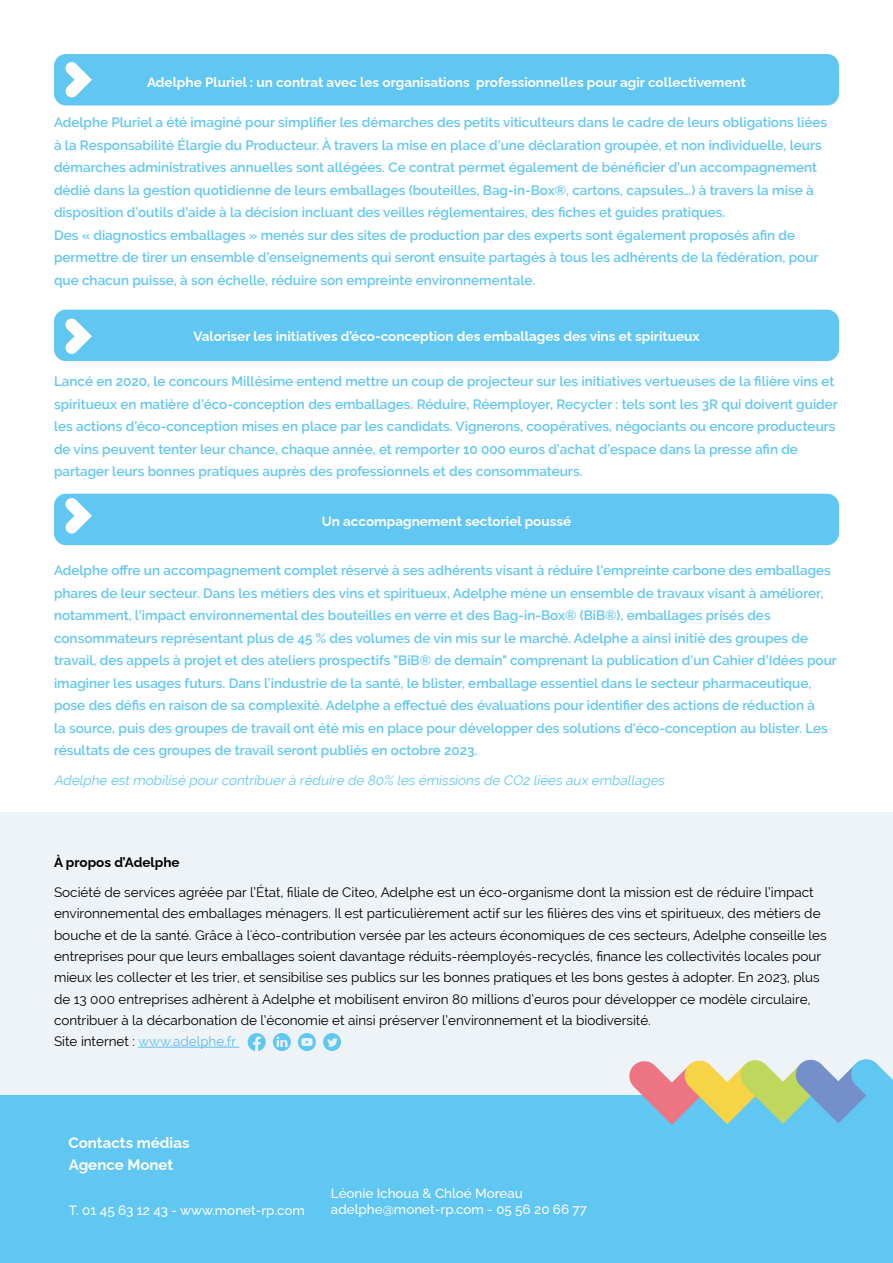
<style>
.page{position:relative;width:893px;height:1263px;background:#fff}
.page>*{position:absolute;margin:0;border:0;box-sizing:border-box;transform-origin:0 0}
.t1{font:700 15px "Raleway";color:#fff}
.t2{font:600 13.5px/22.5px "Raleway";color:#60c6f2}
.t3{font:13.5px/21.3px "Raleway";color:#000}
.t4{font:700 13.5px "Raleway";color:#fff}
.t5{font:italic 13.5px "Raleway";color:#60c6f2}
.t6{font:700 13.5px "Raleway";color:#000}
.t7{font:500 13.35px "Raleway";color:#fff}
.s1{color:#5fbfed}
</style>
<div class="page">
<div style="left:0;top:812px;width:893px;height:283px;background:#eef3f7"></div>
<div style="left:54px;top:54px;width:785px;height:51px;background:#60c6f2;border-radius:12px"></div>
<div style="left:54px;top:494px;width:785px;height:51px;background:#60c6f2;border-radius:12px"></div>
<div style="left:0;top:1095px;width:893px;height:168px;background:#60c6f2"></div>
<hr style="left:138px;top:1047px;width:101px;height:1px;background:#5fbfed">
<svg style="left:629px;top:1059px;width:264px;height:66px"></svg>
<svg style="left:248px;top:1033px;width:18px;height:18px"></svg>
<svg style="left:273px;top:1033px;width:18px;height:18px"></svg>
<svg style="left:323px;top:1033px;width:18px;height:18px"></svg>
<svg style="left:298px;top:1033px;width:18px;height:18px"></svg>
<svg style="left:65px;top:62px;width:27px;height:35px"></svg>
<div style="left:54px;top:310px;width:785px;height:51px;background:#60c6f2;border-radius:12px"></div>
<svg style="left:65px;top:318px;width:27px;height:36px"></svg>
<svg style="left:65px;top:498px;width:27px;height:35px"></svg>
<p class="t4" style="left:147px;top:71px;width:600px">Adelphe Pluriel : un contrat avec les organisations professionnelles pour agir collectivement</p>
<p class="t2" style="left:54px;top:111px;width:775px">Adelphe Pluriel a été imaginé pour simplifier les démarches des petits viticulteurs dans le cadre de leurs obligations liées à la Responsabilité Élargie du Producteur. À travers la mise en place d’une déclaration groupée, et non individuelle, leurs démarches administratives annuelles sont allégées. Ce contrat permet également de bénéficier d’un accompagnement dédié dans la gestion quotidienne de leurs emballages (bouteilles, Bag-in-Box®, cartons, capsules…) à travers la mise à disposition d’outils d’aide à la décision incluant des veilles réglementaires, des fiches et guides pratiques.<br>Des « diagnostics emballages » menés sur des sites de production par des experts sont également proposés afin de permettre de tirer un ensemble d’enseignements qui seront ensuite partagés à tous les adhérents de la fédération, pour que chacun puisse, à son échelle, réduire son empreinte environnementale.</p>
<p class="t4" style="left:193px;top:326px;width:508px">Valoriser les initiatives d’éco-conception des emballages des vins et spiritueux</p>
<p class="t2" style="left:54px;top:370px;width:785px">Lancé en 2020, le concours Millésime entend mettre un coup de projecteur sur les initiatives vertueuses de la filière vins et spiritueux en matière d’éco-conception des emballages. Réduire, Réemployer, Recycler : tels sont les 3R qui doivent guider les actions d’éco-conception mises en place par les candidats. Vignerons, coopératives, négociants ou encore producteurs de vins peuvent tenter leur chance, chaque année, et remporter 10 000 euros d’achat d’espace dans la presse afin de partager leurs bonnes pratiques auprès des professionnels et des consommateurs.</p>
<p class="t4" style="left:322px;top:510px;width:251px">Un accompagnement sectoriel poussé</p>
<p class="t2" style="left:54px;top:559px;width:784px">Adelphe offre un accompagnement complet réservé à ses adhérents visant à réduire l'empreinte carbone des emballages phares de leur secteur. Dans les métiers des vins et spiritueux, Adelphe mène un ensemble de travaux visant à améliorer, notamment, l'impact environnemental des bouteilles en verre et des Bag-in-Box® (BiB®), emballages prisés des consommateurs représentant plus de 45 % des volumes de vin mis sur le marché. Adelphe a ainsi initié des groupes de travail, des appels à projet et des ateliers prospectifs "BiB® de demain" comprenant la publication d'un Cahier d’Idées pour imaginer les usages futurs. Dans l’industrie de la santé, le blister, emballage essentiel dans le secteur pharmaceutique, pose des défis en raison de sa complexité. Adelphe a effectué des évaluations pour identifier des actions de réduction à<br>la source, puis des groupes de travail ont été mis en place pour développer des solutions d'éco-conception au blister. Les résultats de ces groupes de travail seront publiés en octobre 2023.</p>
<p class="t5" style="left:54px;top:773px;width:615px">Adelphe estmobilisé pourcontribuerà réduire de 80% les émissions de CO2 liées aux emballages</p>
<p class="t6" style="left:54px;top:851px;width:127px">À propos d’Adelphe</p>
<p class="t3" style="left:54px;top:881px;width:774px">Société de services agréée par l’État, filiale de Citeo, Adelphe est un éco-organisme dont la mission est de réduire l’impact environnemental des emballages ménagers. Il est particulièrement actif sur les filières des vins et spiritueux, des métiers de bouche et de la santé. Grâce à l'éco-contribution versée par les acteurs économiques de ces secteurs, Adelphe conseille les entreprises pour que leurs emballages soient davantage réduits-réemployés-recyclés, finance les collectivités locales pour mieux les collecter et les trier, et sensibilise ses publics sur les bonnes pratiques et les bons gestes à adopter. En 2023, plus de 13 000 entreprises adhèrent à Adelphe et mobilisent environ 80 millions d’euros pour développer ce modèle circulaire, contribuer à la décarbonation de l’économie et ainsi préserver l’environnement et la biodiversité.<br>Site internet : <span class="s1">www.adelphe.fr</span></p>
<p class="t1" style="left:68px;top:1131px;width:122px">Contacts médias</p>
<p class="t1" style="left:69px;top:1153px;width:106px">Agence Monet</p>
<p class="t7" style="left:331px;top:1182px;width:193px">Léonie Ichoua &amp; Chloé Moreau</p>
<p class="t7" style="left:69px;top:1199px;width:237px">T. 01 45 63 12 43 - www.monet-rp.com</p>
<p class="t7" style="left:331px;top:1198px;width:257px">adelphe@monet-rp.com - 05 56 20 66 77</p>
</div>
